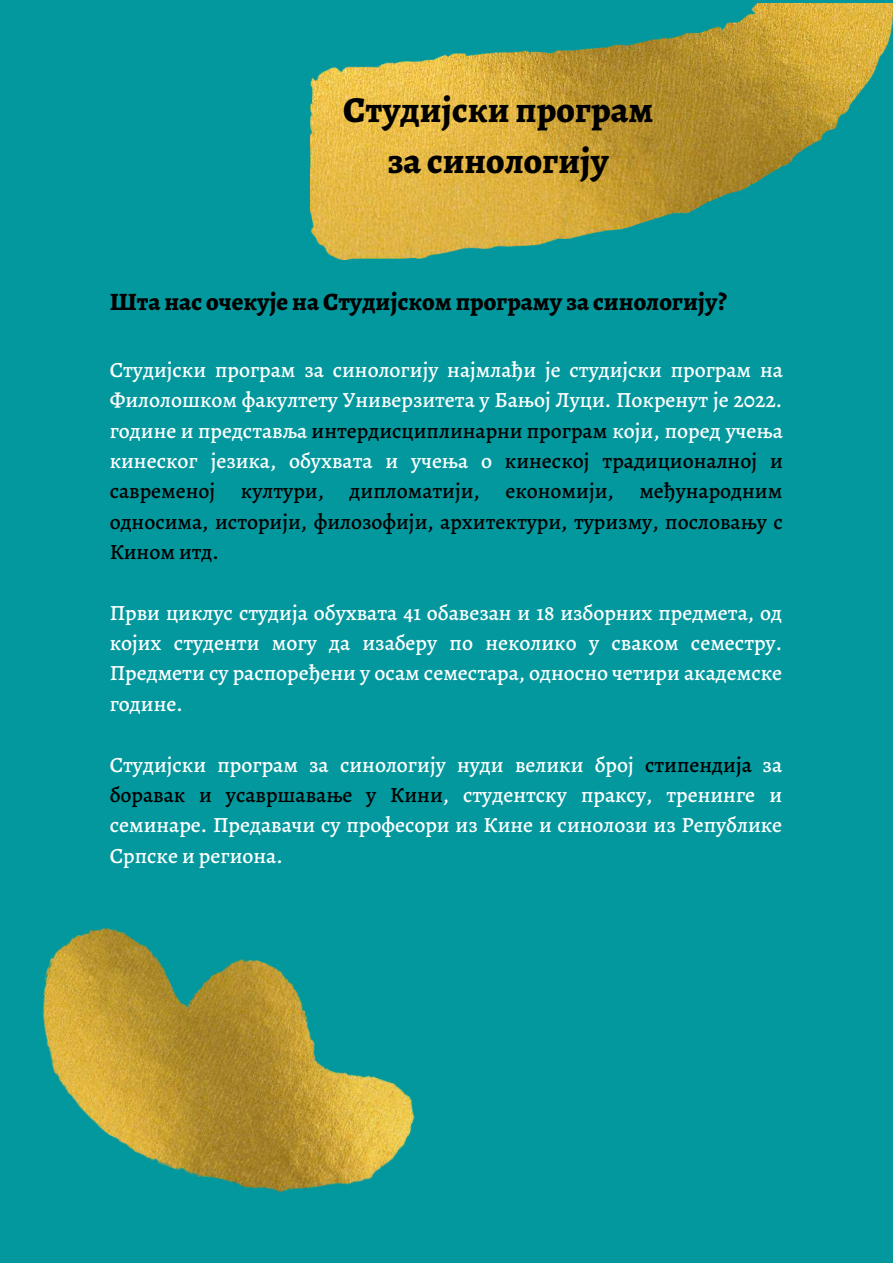
<style>
.page{position:relative;width:893px;height:1264px;background:#fff}
.page>*{position:absolute;margin:0;border:0;box-sizing:border-box;transform-origin:0 0}
.t1{font:800 36.45px/51px "Alegreya";color:#000;text-align:center}
.t2{font:800 25.05px "Alegreya";color:#000}
.t3{font:500 21.75px/30.3px "Alegreya";color:#fff;text-align:justify}
.s1{color:#000}
</style>
<div class="page">
<div style="left:0;top:0;width:892px;height:1262px;background:#03989e"></div>
<img style="left:310px;top:3px;width:582px;height:256px">
<img style="left:43px;top:928px;width:372px;height:265px">
<h1 class="t1" style="left:343px;top:84px;width:311px">Студијски програм за синологију</h1>
<p class="t2" style="left:110px;top:285px;width:618px">Шта нас очекује на Студијском програму за синологију?</p>
<p class="t3" style="left:110px;top:354px;width:674px">Студијски програм за синологију најмлађи је студијски програм на Филолошком факултету Универзитета у Бањој Луци. Покренут је 2022. године и представља <span class="s1">интердисциплинарни програм</span> који, поред учења кинеског језика, обухвата и учења о <span class="s1">кинеској традиционалној и савременој култури, дипломатији, економији, међународним односима, историји, филозофији, архитектури, туризму, пословању с Кином итд.</span></p>
<p class="t3" style="left:110px;top:597px;width:674px">Први циклус студија обухвата 41 обавезан и 18 изборних предмета, од којих студенти могу да изаберу по неколико у сваком семестру.<br>Предмети су распоређени у осам семестара, односно четири академске године.</p>
<p class="t3" style="left:110px;top:749px;width:674px">Студијски програм за синологију нуди велики број <span class="s1">стипендија</span> за <span class="s1">боравак и усавршавање у Кини</span>, студентску праксу, тренинге и семинаре. Предавачи су професори из Кине и синолози из Републике Српске и региона.</p>
</div>
